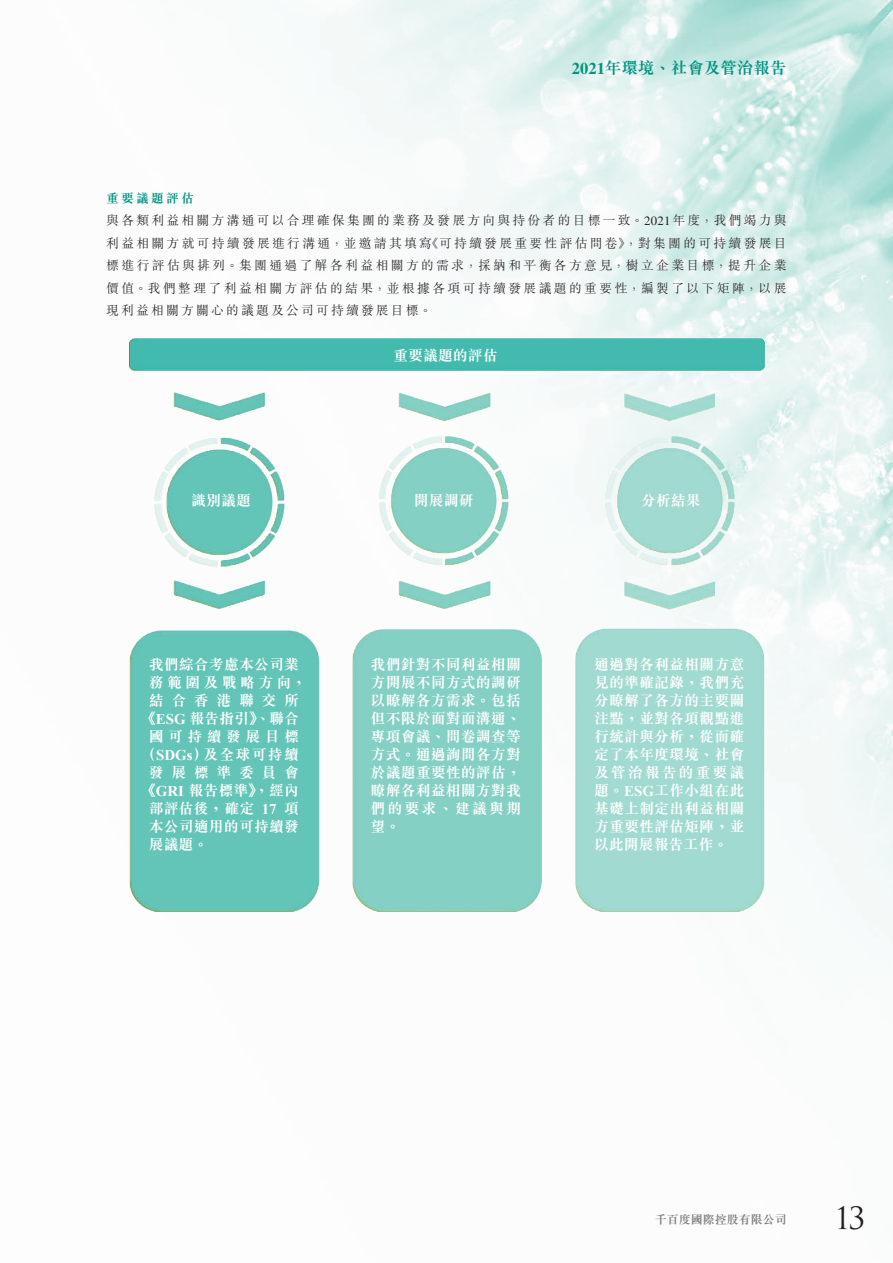
<style>
.page{position:relative;width:893px;height:1263px;background:#fff}
.page>*{position:absolute;margin:0;border:0;box-sizing:border-box;transform-origin:0 0}
.t1{font:30px "Trajan Pro 3";color:#231f20}
.t2{font:700 16.5px "M Sung HK";color:#009483}
.t3{font:700 14.85px/17.9px "M Sung HK";letter-spacing:.01em;color:#fff;text-align:justify}
.t4{font:700 14.85px "M Sung HK";letter-spacing:.51em;color:#fff}
.t5{font:700 14.85px "M Sung HK";letter-spacing:.225em;color:#fff}
.t6{font:700 14.85px "M Sung HK";letter-spacing:.295em;color:#fff}
._00_Body_text{font:300 12.75px/22.5px "M Sung HK";letter-spacing:.185em;color:#231f20;text-align:justify}
._02_Heading_2{font:700 12.75px "M Sung HK";letter-spacing:.175em;color:#009483}
.t7{font:700 12px "M Sung HK";color:#808285}
.s1{font-family:"Times LT Std"}
.s2{font-family:"Times LT Std";font-weight:400}
.s3{font-family:"Times New Roman"}
</style>
<div class="page">
<img style="left:321px;top:0;width:572px;height:943px">
<img style="left:129px;top:336px;width:642px;height:578px">
<p class="t2" style="left:572px;top:60px;width:216px"><span class="s1">2021</span>年環境、社會及管治報告</p>
<p class="_02_Heading_2" style="left:106px;top:192px;width:89px">重要議題評估</p>
<p class="_00_Body_text" style="left:106px;top:208px;width:682px">與各類利益相關方溝通可以合理確保集團的業務及發展方向與持份者的目標一致。<span class="s2">2021</span>年度，我們竭力與利益相關方就可持續發展進行溝通，並邀請其填寫《可持續發展重要性評估問卷》，對集團的可持續發展目標進行評估與排列。集團通過了解各利益相關方的需求，採納和平衡各方意見，樹立企業目標，提升企業價值。我們整理了利益相關方評估的結果，並根據各項可持續發展議題的重要性，編製了以下矩陣，以展現利益相關方關心的議題及公司可持續發展目標。</p>
<p class="t3" style="left:393px;top:346px;width:106px">重要議題的評估</p>
<p class="t3" style="left:191px;top:492px;width:61px">識別議題</p>
<p class="t3" style="left:414px;top:492px;width:61px">開展調研</p>
<p class="t3" style="left:641px;top:492px;width:61px">分析結果</p>
<p class="t3" style="left:149px;top:656px;width:152px">我們綜合考慮本公司業</p>
<p class="t5" style="left:149px;top:675px;width:159px">務範圍及戰略方向，</p>
<p class="t4" style="left:149px;top:693px;width:152px">結合香港聯交所</p>
<p class="t3" style="left:141px;top:709px;width:159px">《<span class="s3">ESG</span> 報告指引》、聯合</p>
<p class="t6" style="left:149px;top:729px;width:152px">國可持續發展目標</p>
<p class="t3" style="left:141px;top:745px;width:159px">（<span class="s3">SDGs</span>）及全球可持續</p>
<p class="t4" style="left:149px;top:765px;width:152px">發展標準委員會</p>
<p class="t3" style="left:141px;top:781px;width:159px">《<span class="s3">GRI</span> 報告標準》，經內</p>
<p class="t3" style="left:149px;top:799px;width:152px">部評估後，確定 <span class="s3">17</span> 項</p>
<p class="t3" style="left:149px;top:817px;width:152px">本公司適用的可持續發</p>
<p class="t3" style="left:149px;top:835px;width:61px">展議題。</p>
<p class="t3" style="left:371px;top:656px;width:152px">我們針對不同利益相關方開展不同方式的調研以瞭解各方需求。包括但不限於面對面溝通、專項會議、問卷調查等方式。通過詢問各方對於議題重要性的評估，瞭解各利益相關方對我們的要求、建議與期望。</p>
<p class="t3" style="left:594px;top:656px;width:152px">通過對各利益相關方意見的準確記錄，我們充分瞭解了各方的主要關注點，並對各項觀點進行統計與分析，從而確定了本年度環境、社會及管治報告的重要議題。<span class="s3">ESG</span>工作小組在此基礎上制定出利益相關方重要性評估矩陣，並以此開展報告工作。</p>
<p class="t7" style="left:655px;top:1213px;width:134px">千百度國際控股有限公司</p>
<h1 class="t1" style="left:836px;top:1197px;width:31px">13</h1>
</div>
